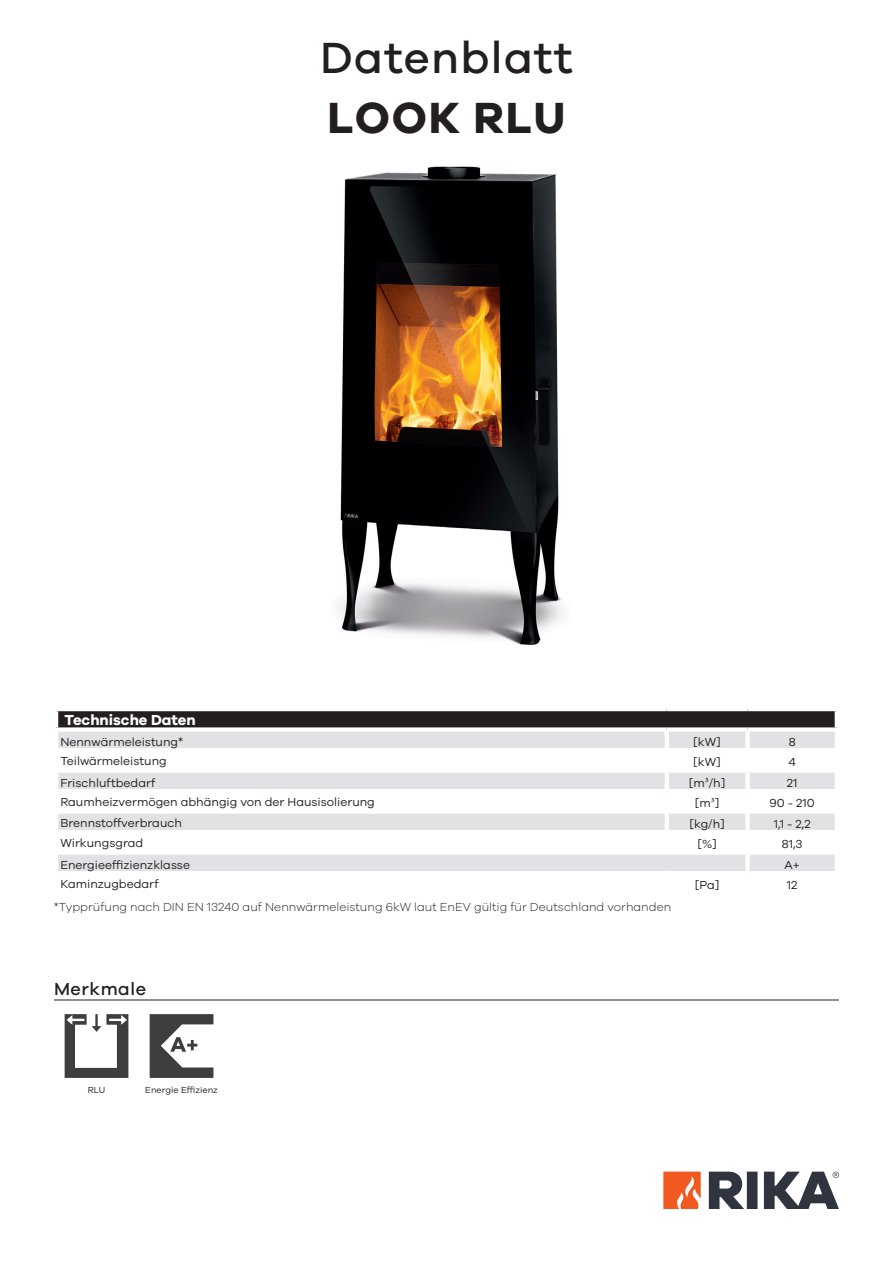
<style>
.page{position:relative;width:893px;height:1263px;background:#fff}
.page>*{position:absolute;margin:0;border:0;box-sizing:border-box;transform-origin:0 0}
.Datenblatt_Schriftzug{font:500 45px "Galano Grotesque";letter-spacing:.03em;color:#231f20}
.CH_-_CoverHeader{font:700 45px "Galano Grotesque";letter-spacing:.04em;color:#231f20}
.H2_-_SubHeader_FixedSpalte{font:500 18px "Galano Grotesque";letter-spacing:.03em;color:#231f20}
.Standard_Header_left{font:700 15px "Galano Grotesque";color:#fff}
.Standard_BodyText{font:12px "Galano Grotesque";color:#231f20}
.BT_-_BodyText{font:300 12px "Galano Grotesque";color:#231f20}
.Standard_BodyText-2{font:9px "Galano Grotesque";color:#231f20}
.s1{font-family:"Minion Pro"}
</style>
<div class="page">
<svg style="left:663px;top:1171px;width:38px;height:38px"></svg>
<svg style="left:709px;top:1171px;width:130px;height:38px"></svg>
<hr style="left:54px;top:999px;width:785px;height:1px;background:#231f20">
<svg style="left:65px;top:1014px;width:63px;height:64px"></svg>
<svg style="left:150px;top:1014px;width:63px;height:64px"></svg>
<div style="left:56px;top:709px;width:781px;height:20px;background:#231f20"></div>
<div style="left:58px;top:732px;width:777px;height:16px;background:#e1e2e4"></div>
<svg style="left:58px;top:773px;width:777px;height:98px;fill:#e1e2e4"></svg>
<hr style="left:54px;top:707px;width:613px;height:4px;background:#fff">
<hr style="left:54px;top:711px;width:4px;height:16px;background:#fff">
<hr style="left:667px;top:707px;width:80px;height:4px;background:#fff">
<hr style="left:747px;top:707px;width:92px;height:4px;background:#fff">
<hr style="left:835px;top:711px;width:4px;height:16px;background:#fff">
<div style="left:54px;top:727px;width:613px;height:5px;background:#fff"></div>
<div style="left:667px;top:727px;width:80px;height:5px;background:#fff"></div>
<hr style="left:665px;top:732px;width:4px;height:16px;background:#fff">
<div style="left:747px;top:727px;width:92px;height:5px;background:#fff"></div>
<div style="left:745px;top:732px;width:5px;height:16px;background:#fff"></div>
<hr style="left:665px;top:773px;width:4px;height:16px;background:#fff">
<div style="left:745px;top:773px;width:5px;height:16px;background:#fff"></div>
<hr style="left:54px;top:789px;width:613px;height:4px;background:#fff">
<hr style="left:667px;top:789px;width:80px;height:4px;background:#fff">
<hr style="left:665px;top:793px;width:4px;height:16px;background:#fff">
<hr style="left:747px;top:789px;width:92px;height:4px;background:#fff">
<div style="left:745px;top:793px;width:5px;height:16px;background:#fff"></div>
<div style="left:54px;top:809px;width:613px;height:5px;background:#fff"></div>
<div style="left:667px;top:809px;width:80px;height:5px;background:#fff"></div>
<hr style="left:665px;top:814px;width:4px;height:16px;background:#fff">
<div style="left:747px;top:809px;width:92px;height:5px;background:#fff"></div>
<div style="left:745px;top:814px;width:5px;height:16px;background:#fff"></div>
<hr style="left:54px;top:830px;width:613px;height:4px;background:#fff">
<hr style="left:667px;top:830px;width:80px;height:4px;background:#fff">
<hr style="left:665px;top:834px;width:4px;height:16px;background:#fff">
<hr style="left:747px;top:830px;width:92px;height:4px;background:#fff">
<div style="left:745px;top:834px;width:5px;height:16px;background:#fff"></div>
<div style="left:54px;top:850px;width:613px;height:5px;background:#fff"></div>
<div style="left:667px;top:850px;width:80px;height:5px;background:#fff"></div>
<div style="left:747px;top:850px;width:92px;height:5px;background:#fff"></div>
<div style="left:745px;top:855px;width:5px;height:16px;background:#fff"></div>
<img style="left:339px;top:166px;width:225px;height:480px">
<p class="Datenblatt_Schriftzug" style="left:320px;top:30px;width:254px">Datenblatt</p>
<p class="CH_-_CoverHeader" style="left:327px;top:90px;width:240px">LOOK RLU</p>
<p class="Standard_Header_left" style="left:65px;top:711px;width:133px">Technische Daten</p>
<p class="Standard_BodyText" style="left:60px;top:734px;width:124px">Nennwärmeleistung*</p>
<p class="Standard_BodyText" style="left:693px;top:734px;width:29px">[kW]</p>
<p class="Standard_BodyText" style="left:789px;top:734px;width:8px">8</p>
<p class="Standard_BodyText" style="left:60px;top:754px;width:108px">Teilwärmeleistung</p>
<p class="Standard_BodyText" style="left:693px;top:755px;width:29px">[kW]</p>
<p class="Standard_BodyText" style="left:788px;top:755px;width:9px">4</p>
<p class="Standard_BodyText" style="left:60px;top:775px;width:97px">Frischluftbedarf</p>
<p class="Standard_BodyText" style="left:689px;top:775px;width:38px">[m<span class="s1">³</span>/h]</p>
<p class="Standard_BodyText" style="left:787px;top:775px;width:12px">21</p>
<p class="Standard_BodyText" style="left:60px;top:795px;width:316px">Raumheizvermögen abhängig von der Hausisolierung</p>
<p class="Standard_BodyText" style="left:695px;top:796px;width:26px">[m<span class="s1">³</span>]</p>
<p class="Standard_BodyText" style="left:770px;top:796px;width:47px">90 - 210</p>
<p class="Standard_BodyText" style="left:60px;top:815px;width:123px">Brennstoffverbrauch</p>
<p class="Standard_BodyText" style="left:689px;top:817px;width:37px">[kg/h]</p>
<p class="Standard_BodyText" style="left:774px;top:817px;width:38px">1,1 - 2,2</p>
<p class="Standard_BodyText" style="left:60px;top:836px;width:84px">Wirkungsgrad</p>
<p class="Standard_BodyText" style="left:697px;top:837px;width:21px">[%]</p>
<p class="Standard_BodyText" style="left:782px;top:837px;width:22px">81,3</p>
<p class="Standard_BodyText" style="left:60px;top:858px;width:131px">Energieeffizienzklasse</p>
<p class="Standard_BodyText" style="left:784px;top:858px;width:17px">A+</p>
<p class="Standard_BodyText" style="left:60px;top:877px;width:100px">Kaminzugbedarf</p>
<p class="Standard_BodyText" style="left:695px;top:878px;width:26px">[Pa]</p>
<p class="Standard_BodyText" style="left:787px;top:878px;width:12px">12</p>
<p class="BT_-_BodyText" style="left:54px;top:899px;width:619px">*Typprüfung nach DIN EN 13240 auf Nennwärmeleistung 6kW laut EnEV gültig für Deutschland vorhanden</p>
<p class="H2_-_SubHeader_FixedSpalte" style="left:54px;top:978px;width:94px">Merkmale</p>
<p class="Standard_BodyText-2" style="left:88px;top:1084px;width:19px">RLU</p>
<p class="Standard_BodyText-2" style="left:145px;top:1084px;width:74px">Energie Effizienz</p>
</div>
